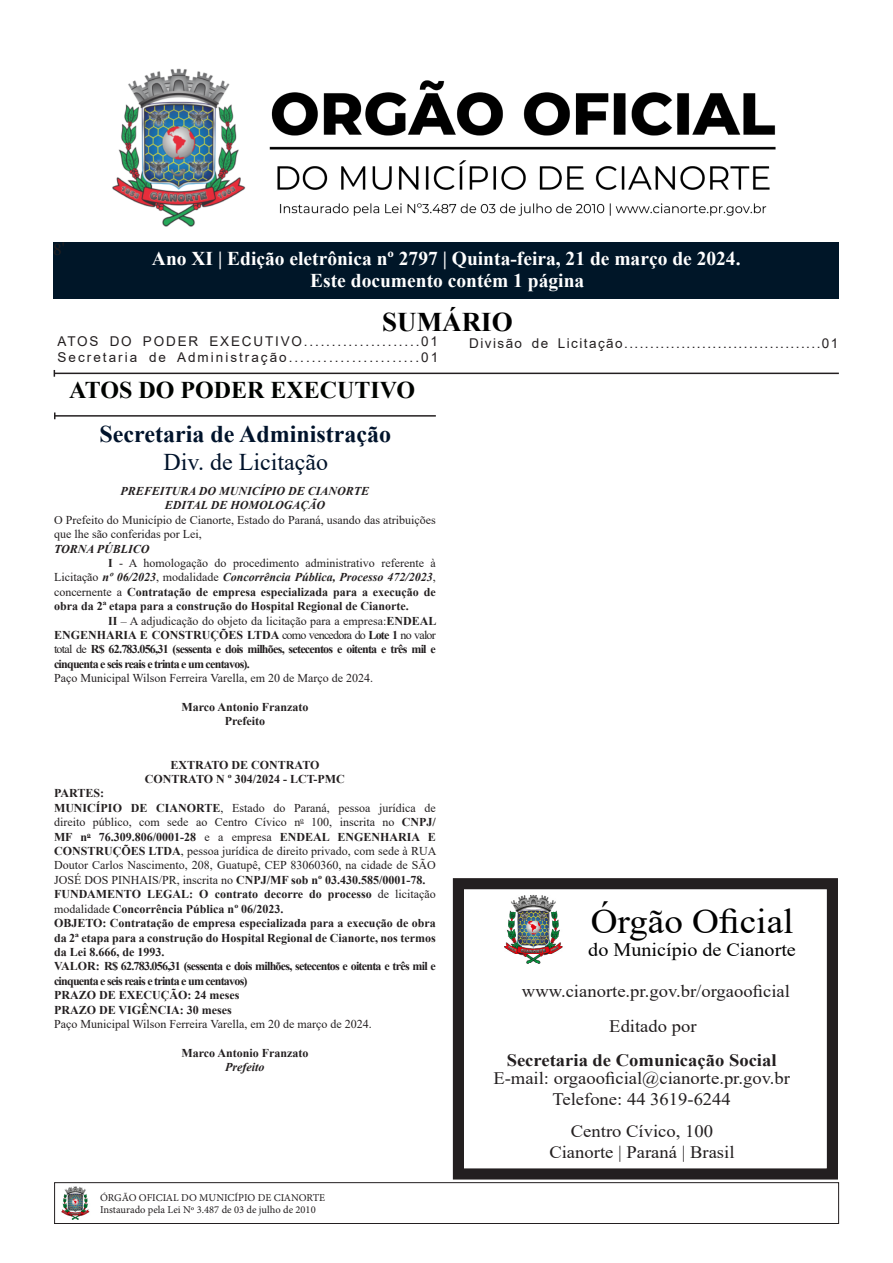
<style>
.page{position:relative;width:893px;height:1263px;background:#fff}
.page>*{position:absolute;margin:0;border:0;box-sizing:border-box;transform-origin:0 0}
.t1{font:35.1px "Times New Roman";color:#000;scale:1.06 1}
.t2{font:700 27px "Times New Roman";color:#000}
.t3{font:700 24px "Times New Roman";color:#00132b}
.t4{font:700 24px "Times New Roman";color:#000300}
.t5{font:24px "Times New Roman";color:#00132b}
.t6{font:700 19.5px "Times New Roman";color:#fff}
.t7{font:19.05px "Times New Roman";color:#000;scale:1.06 1}
.t8{font:18px "Minion Pro";color:#231f20}
.t9{font:17.55px/21px "Times New Roman";color:#231f20;text-align:center;scale:1.06 1}
.t10{font:700 17.55px "Times New Roman";color:#231f20;scale:1.06 1}
.t11{font:13.5px "Arial";letter-spacing:.135em;color:#231f20}
.t12{font:13.5px "Arial";letter-spacing:.11em;color:#231f20}
.Título_1{font:700 12px/14.4px "Times New Roman";color:#231f20;text-align:justify}
.t13{font:12px/14.4px "Times New Roman";color:#231f20}
.Título_1-2{font:700 12px/14.4px "Times New Roman";letter-spacing:-.06em;color:#231f20}
.Título_1-3{font:italic 700 12px "Times New Roman";color:#231f20}
.Título_2{font:italic 700 12px "Times New Roman";color:#231f20}
.Título_2-2{font:700 12px "Times New Roman";color:#231f20}
.t14{font:10.5px/12.6px "Minion Pro";color:#231f20}
.s1{font-weight:400}
.s2{font-style:italic}
.s3{font-weight:700}
</style>
<div class="page">
<div style="left:54px;top:1182px;width:785px;height:42px;border:1px solid #231f20"></div>
<img style="left:61px;top:1186px;width:29px;height:34px">
<div style="left:53px;top:242px;width:785px;height:57px;background:#001628"></div>
<hr style="left:54px;top:373px;width:785px;height:1px;background:#231f20">
<img style="left:112px;top:68px;width:664px;height:159px">
<hr style="left:55px;top:415px;width:381px;height:2px;background:#231f20">
<svg style="left:54px;top:412px;width:2px;height:7px"></svg>
<div style="left:453px;top:878px;width:385px;height:301px;border:11px solid #231f20"></div>
<img style="left:504px;top:895px;width:59px;height:69px">
<p class="t8" style="left:53px;top:238px;width:13px">8'</p>
<p class="t6" style="left:152px;top:245px;width:590px">Ano XI | Edição eletrônica nº 2797 | Quinta-feira, 21 de março de 2024.</p>
<p class="t2" style="left:382px;top:302px;width:132px">SUMÁRIO</p>
<p class="t6" style="left:310px;top:266px;width:276px">Este documento contém 1 página</p>
<p class="t11" style="left:58px;top:332px;width:382px">ATOS DO PODER EXECUTIVO.....................01</p>
<p class="t11" style="left:58px;top:348px;width:382px">Secretaria de Administração.......................01</p>
<p class="t4" style="left:69px;top:373px;width:348px">ATOS DO PODER EXECUTIVO</p>
<p class="t3" style="left:100px;top:416px;width:293px">Secretaria de Administração</p>
<p class="t5" style="left:164px;top:445px;width:166px">Div. de Licitação</p>
<p class="Título_1-3" style="left:121px;top:483px;width:250px">PREFEITURA DO MUNICÍPIO DE CIANORTE</p>
<p class="Título_1-3" style="left:165px;top:497px;width:162px">EDITAL DE HOMOLOGAÇÃO</p>
<p class="t13" style="left:54px;top:512px;width:383px">O Prefeito do Município de Cianorte, Estado do Paraná, usando das atribuições que lhe são conferidas por Lei,</p>
<p class="Título_2" style="left:54px;top:540px;width:97px">TORNA PÚBLICO</p>
<p class="Título_1" style="left:54px;top:555px;width:383px;text-indent:54px">I <span class="s1">- A homologação do procedimento administrativo referente à Licitação</span> <span class="s2">nº 06/2023</span><span class="s1">, modalidade</span> <span class="s2">Concorrência Pública, Processo 472/2023</span><span class="s1">, concernente a</span> Contratação de empresa especializada para a execução de obra da 2ª etapa para a construção do Hospital Regional de Cianorte.</p>
<p class="Título_1" style="left:54px;top:613px;width:384px;text-indent:54px">II <span class="s1">– A adjudicação do objeto da licitação para a empresa:</span>ENDEAL ENGENHARIA E CONSTRUÇÕES LTDA <span class="s1">como vencedora do</span> Lote 1 <span class="s1">no valor total de</span> R$ 62.783.056,31 (sessenta e dois milhões, setecentos e oitenta e três mil e cinquenta e seis reais e trinta e um centavos).</p>
<p class="t13" style="left:54px;top:671px;width:321px">Paço Municipal Wilson Ferreira Varella, em 20 de Março de 2024.</p>
<p class="Título_1" style="left:181px;top:699px;width:129px">Marco Antonio Franzato</p>
<p class="Título_2-2" style="left:225px;top:713px;width:42px">Prefeito</p>
<p class="Título_1" style="left:170px;top:757px;width:151px">EXTRATO DE CONTRATO</p>
<p class="Título_1" style="left:145px;top:771px;width:202px">CONTRATO N º 304/2024 - LCT-PMC</p>
<p class="Título_1" style="left:54px;top:786px;width:52px">PARTES:</p>
<p class="t13" style="left:54px;top:800px;width:384px;text-align:justify"><span class="s3">MUNICÍPIO DE CIANORTE</span>, Estado do Paraná, pessoa jurídica de direito público, com sede ao Centro Cívico n<sup>o</sup> 100, inscrita no <span class="s3">CNPJ/ MF n</span><sup>o</sup> <span class="s3">76.309.806/0001-28</span> e a empresa <span class="s3">ENDEAL ENGENHARIA E CONSTRUÇÕES LTDA</span>, pessoa jurídica de direito privado, com sede à RUA Doutor Carlos Nascimento, 208, Guatupê, CEP 83060360, na cidade de SÃO JOSÉ DOS PINHAIS/PR, inscrita no <span class="s3">CNPJ/MF sob nº 03.430.585/0001-78.</span></p>
<p class="Título_1" style="left:54px;top:887px;width:383px">FUNDAMENTO LEGAL: O contrato decorre do processo <span class="s1">de licitação modalidade</span> Concorrência Pública nº 06/2023.</p>
<p class="Título_1" style="left:54px;top:915px;width:383px">OBJETO: Contratação de empresa especializada para a execução de obra da 2ª etapa para a construção do Hospital Regional de Cianorte, nos termos da Lei 8.666, de 1993.</p>
<p class="Título_1-2" style="left:54px;top:959px;width:383px">VALOR: R$ 62.783.056,31 (sessenta e dois milhões, setecentos e oitenta e três mil e cinquenta e seis reais e trinta e um centavos)</p>
<p class="Título_1" style="left:54px;top:987px;width:187px">PRAZO DE EXECUÇÃO: 24 meses</p>
<p class="Título_1" style="left:54px;top:1002px;width:179px">PRAZO DE VIGÊNCIA: 30 meses</p>
<p class="t13" style="left:54px;top:1016px;width:319px">Paço Municipal Wilson Ferreira Varella, em 20 de março de 2024.</p>
<p class="Título_1" style="left:181px;top:1045px;width:129px">Marco Antonio Franzato</p>
<p class="Título_2" style="left:225px;top:1059px;width:41px">Prefeito</p>
<p class="t14" style="left:100px;top:1191px;width:227px">ÓRGÃO OFICIAL DO MUNICÍPIO DE CIANORTE<br>Instaurado pela Lei Nº 3.487 de 03 de julho de 2010</p>
<p class="t12" style="left:469px;top:334px;width:371px">Divisão de Licitação......................................01</p>
<p class="t1" style="left:591px;top:897px;width:193px">Órgão Oficial</p>
<p class="t7" style="left:588px;top:936px;width:197px">do Município de Cianorte</p>
<p class="t9" style="left:522px;top:980px;width:254px">www.cianorte.pr.gov.br/orgaooficial</p>
<p class="t9" style="left:609px;top:1015px;width:84px">Editado por</p>
<p class="t10" style="left:507px;top:1047px;width:256px">Secretaria de Comunicação Social</p>
<p class="t9" style="left:493px;top:1067px;width:281px">E-mail: orgaooficial@cianorte.pr.gov.br<br>Telefone: 44 3619-6244</p>
<p class="t9" style="left:571px;top:1120px;width:136px">Centro Cívico, 100</p>
<p class="t9" style="left:549px;top:1141px;width:176px">Cianorte | Paraná | Brasil</p>
</div>
